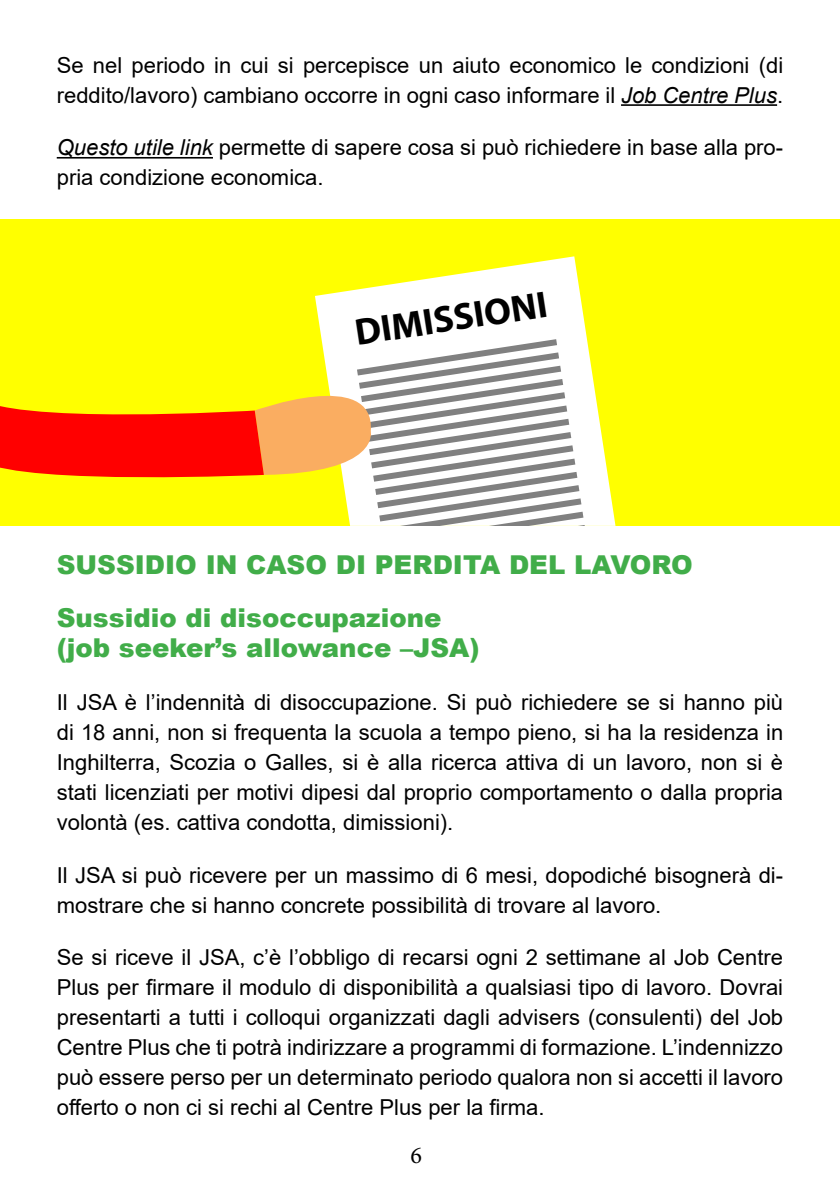
<style>
.page{position:relative;width:840px;height:1191px;background:#fff}
.page>*{position:absolute;margin:0;border:0;box-sizing:border-box;transform-origin:0 0}
.t1{font:700 37.6px "Myriad Pro";color:#000}
.t2{font:900 26px/52.6px "Arial";color:#41ad49}
.t3{font:24px "Minion Pro";color:#000}
.t4{font:22px/30px "Arial";color:#000}
.s1{font-style:italic}
</style>
<div class="page">
<hr style="left:620px;top:104px;width:156px;height:2px;background:#000">
<hr style="left:57px;top:157px;width:156px;height:2px;background:#000">
<div style="left:0;top:220px;width:839px;height:306px;background:#ff0"></div>
<svg style="left:315px;top:256px;width:300px;height:270px;fill:#fff"></svg>
<svg style="left:350px;top:335px;width:243px;height:191px;background:#d1d1d0"></svg>
<svg style="left:0;top:365px;width:380px;height:120px"></svg>
<p class="t4" style="left:57px;top:50px;width:727px">Se nel periodo in cui si percepisce un aiuto economico le condizioni (di reddito/lavoro) cambiano occorre in ogni caso informare il <span class="s1">Job Centre Plus</span>.</p>
<p class="t4" style="left:57px;top:133px;width:727px"><span class="s1">Questo utile link</span> permette di sapere cosa si può richiedere in base alla pro&shy;pria condizione economica.</p>
<h1 class="t1" style="left:351px;top:309px;width:195px;rotate:-9deg">DIMISSIONI</h1>
<p class="t2" style="left:57px;top:538px;width:637px">SUSSIDIO IN CASO DI PERDITA DEL LAVORO<br>Sussidio di disoccupazione</p>
<p class="t2" style="left:57px;top:620px;width:424px">(job seeker’s allowance –JSA)</p>
<p class="t4" style="left:57px;top:687px;width:727px;text-align:justify">Il JSA è l’indennità di disoccupazione. Si può richiedere se si hanno più di 18 anni, non si frequenta la scuola a tempo pieno, si ha la residenza in Inghilterra, Scozia o Galles, si è alla ricerca attiva di un lavoro, non si è stati licenziati per motivi dipesi dal proprio comportamento o dalla propria volontà (es. cattiva condotta, dimissioni).</p>
<p class="t4" style="left:57px;top:859px;width:727px">Il JSA si può ricevere per un massimo di 6 mesi, dopodiché bisognerà di&shy;mostrare che si hanno concrete possibilità di trovare al lavoro.</p>
<p class="t4" style="left:57px;top:942px;width:727px;text-align:justify">Se si riceve il JSA, c’è l’obbligo di recarsi ogni 2 settimane al Job Centre Plus per firmare il modulo di disponibilità a qualsiasi tipo di lavoro. Dovrai presentarti a tutti i colloqui organizzati dagli advisers (consulenti) del Job Centre Plus che ti potrà indirizzare a programmi di formazione. L’indennizzo può essere perso per un determinato periodo qualora non si accetti il lavoro offerto o non ci si rechi al Centre Plus per la firma.</p>
<p class="t3" style="left:410px;top:1139px;width:13px">6</p>
</div>
